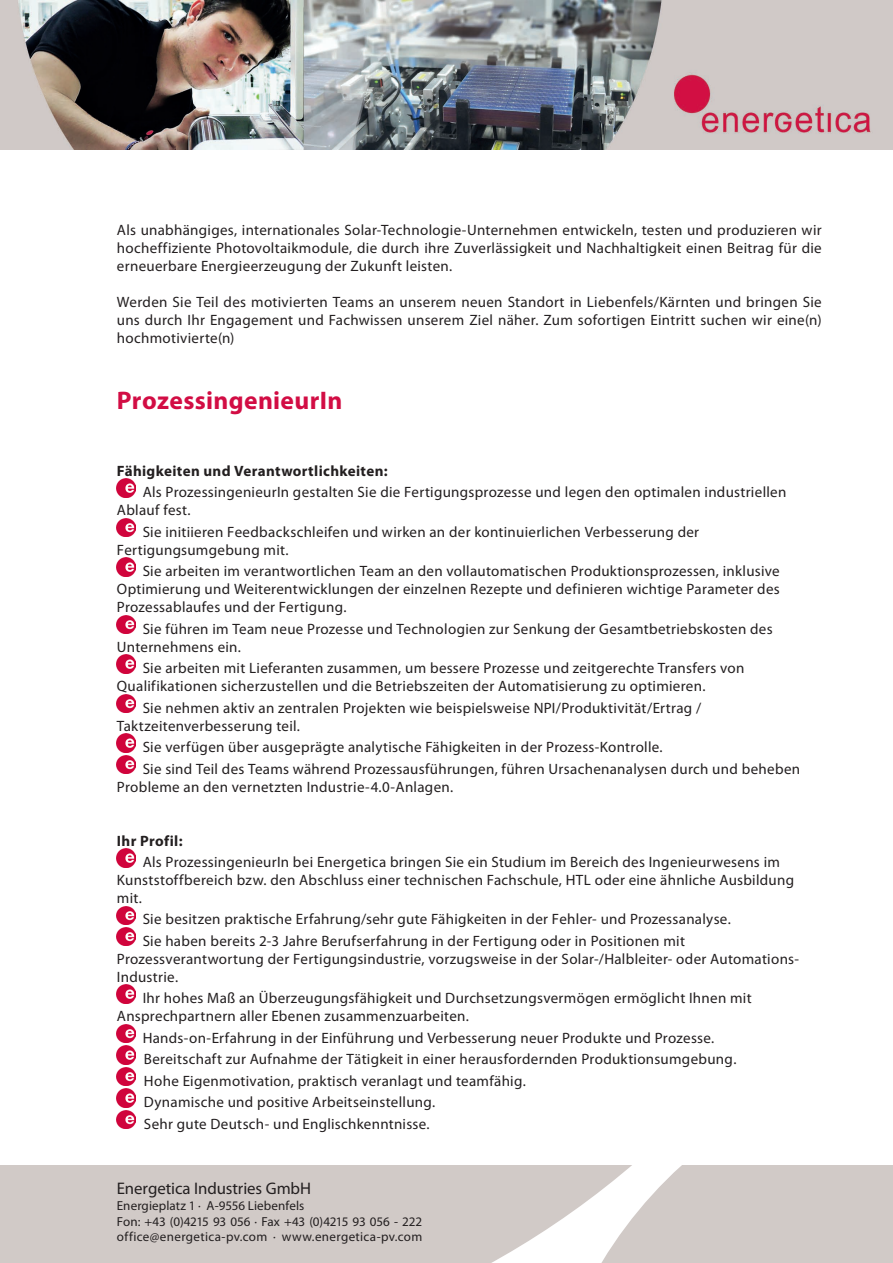
<style>
.page{position:relative;width:893px;height:1263px;background:#fff}
.page>*{position:absolute;margin:0;border:0;box-sizing:border-box;transform-origin:0 0}
.t1{font:700 25.5px "Myriad Pro";letter-spacing:.015em;color:#d20d44}
.t2{font:16.8px "Myriad Pro";letter-spacing:-.005em;color:#231f20}
.t3{font:15px/18px "Myriad Pro";letter-spacing:.02em;color:#231f20}
.t4{font:700 15px "Myriad Pro";letter-spacing:.025em;color:#231f20}
.t5{font:13.05px "Myriad Pro";letter-spacing:.01em;color:#231f20}
.t6{font:13.05px "Myriad Pro";letter-spacing:-.015em;color:#231f20}
</style>
<div class="page">
<div style="left:0;top:1165px;width:539px;height:98px;background:#d1cac7"></div>
<svg style="left:539px;top:1165px;width:354px;height:98px"></svg>
<img style="left:117px;top:479px;width:18px;height:18px">
<img style="left:117px;top:518px;width:18px;height:19px">
<img style="left:117px;top:558px;width:18px;height:18px">
<img style="left:117px;top:615px;width:18px;height:19px">
<img style="left:117px;top:655px;width:18px;height:18px">
<img style="left:117px;top:694px;width:18px;height:18px">
<img style="left:117px;top:733px;width:18px;height:19px">
<img style="left:117px;top:755px;width:18px;height:18px">
<img style="left:117px;top:848px;width:18px;height:19px">
<img style="left:117px;top:906px;width:18px;height:18px">
<img style="left:117px;top:927px;width:18px;height:19px">
<img style="left:117px;top:985px;width:18px;height:18px">
<img style="left:117px;top:1024px;width:18px;height:19px">
<img style="left:117px;top:1046px;width:18px;height:18px">
<img style="left:117px;top:1067px;width:18px;height:19px">
<img style="left:117px;top:1089px;width:18px;height:18px">
<img style="left:117px;top:1110px;width:18px;height:19px">
<img style="left:0;top:1px;width:893px;height:148px">
<p class="t3" style="left:117px;top:220px;width:706px;text-align:justify">Als unabhängiges, internationales Solar-Technologie-Unternehmen entwickeln, testen und produzieren wir hocheffiziente Photovoltaikmodule, die durch ihre Zuverlässigkeit und Nachhaltigkeit einen Beitrag für die erneuerbare Energieerzeugung der Zukunft leisten.</p>
<p class="t3" style="left:117px;top:292px;width:706px;text-align:justify">Werden Sie Teil des motivierten Teams an unserem neuen Standort in Liebenfels/Kärnten und bringen Sie uns durch Ihr Engagement und Fachwissen unserem Ziel näher. Zum sofortigen Eintritt suchen wir eine(n) hochmotivierte(n)</p>
<p class="t1" style="left:117px;top:384px;width:227px">ProzessingenieurIn</p>
<p class="t4" style="left:117px;top:461px;width:272px">Fähigkeiten und Verantwortlichkeiten:</p>
<p class="t3" style="left:117px;top:483px;width:671px;text-indent:26px">Als ProzessingenieurIn gestalten Sie die Fertigungsprozesse und legen den optimalen industriellen<br>Ablauf fest.</p>
<p class="t3" style="left:117px;top:522px;width:584px;text-indent:26px">Sie initiieren Feedbackschleifen und wirken an der kontinuierlichen Verbesserung der<br>Fertigungsumgebung mit.</p>
<p class="t3" style="left:117px;top:562px;width:664px;text-align:justify;text-indent:26px">Sie arbeiten im verantwortlichen Team an den vollautomatischen Produktionsprozessen, inklusive Optimierung und Weiterentwicklungen der einzelnen Rezepte und definieren wichtige Parameter des Prozessablaufes und der Fertigung.</p>
<p class="t3" style="left:117px;top:619px;width:657px;text-indent:26px">Sie führen im Team neue Prozesse und Technologien zur Senkung der Gesamtbetriebskosten des<br>Unternehmens ein.</p>
<p class="t3" style="left:117px;top:659px;width:629px;text-indent:26px">Sie arbeiten mit Lieferanten zusammen, um bessere Prozesse und zeitgerechte Transfers von<br>Qualifikationen sicherzustellen und die Betriebszeiten der Automatisierung zu optimieren.</p>
<p class="t3" style="left:117px;top:698px;width:586px;text-indent:26px">Sie nehmen aktiv an zentralen Projekten wie beispielsweise NPI/Produktivität/Ertrag /<br>Taktzeitenverbesserung teil.</p>
<p class="t3" style="left:143px;top:738px;width:522px">Sie verfügen über ausgeprägte analytische Fähigkeiten in der Prozess-Kontrolle.</p>
<p class="t3" style="left:117px;top:759px;width:685px;text-indent:26px">Sie sind Teil des Teams während Prozessausführungen, führen Ursachenanalysen durch und beheben<br>Probleme an den vernetzten Industrie-4.0-Anlagen.</p>
<p class="t4" style="left:117px;top:831px;width:67px">Ihr Profil:</p>
<p class="t3" style="left:117px;top:853px;width:679px;text-indent:26px">Als ProzessingenieurIn bei Energetica bringen Sie ein Studium im Bereich des Ingenieurwesens im<br>Kunststoffbereich bzw. den Abschluss einer technischen Fachschule, HTL oder eine ähnliche Ausbildung mit.</p>
<p class="t3" style="left:143px;top:910px;width:590px">Sie besitzen praktische Erfahrung/sehr gute Fähigkeiten in der Fehler- und Prozessanalyse.</p>
<p class="t3" style="left:117px;top:932px;width:683px;text-indent:26px">Sie haben bereits 2-3 Jahre Berufserfahrung in der Fertigung oder in Positionen mit<br>Prozessverantwortung der Fertigungsindustrie, vorzugsweise in der Solar-/Halbleiter- oder Automations-<br>Industrie.</p>
<p class="t3" style="left:117px;top:989px;width:636px;text-indent:26px">Ihr hohes Maß an Überzeugungsfähigkeit und Durchsetzungsvermögen ermöglicht Ihnen mit<br>Ansprechpartnern aller Ebenen zusammenzuarbeiten.</p>
<p class="t3" style="left:143px;top:1028px;width:573px">Hands-on-Erfahrung in der Einführung und Verbesserung neuer Produkte und Prozesse.</p>
<p class="t3" style="left:144px;top:1050px;width:594px">Bereitschaft zur Aufnahme der Tätigkeit in einer herausfordernden Produktionsumgebung.</p>
<p class="t3" style="left:144px;top:1071px;width:383px">Hohe Eigenmotivation, praktisch veranlagt und teamfähig.</p>
<p class="t3" style="left:144px;top:1093px;width:293px">Dynamische und positive Arbeitseinstellung.</p>
<p class="t3" style="left:144px;top:1114px;width:287px">Sehr gute Deutsch- und Englischkenntnisse.</p>
<p class="t2" style="left:117px;top:1178px;width:196px">Energetica Industries GmbH</p>
<p class="t5" style="left:117px;top:1197px;width:189px">Energieplatz 1 · A-9556 Liebenfels</p>
<p class="t6" style="left:117px;top:1213px;width:307px">Fon: +43 (0)4215 93 056 · Fax +43 (0)4215 93 056 - 222</p>
<p class="t5" style="left:117px;top:1229px;width:307px">office@energetica-pv.com · www.energetica-pv.com</p>
</div>
